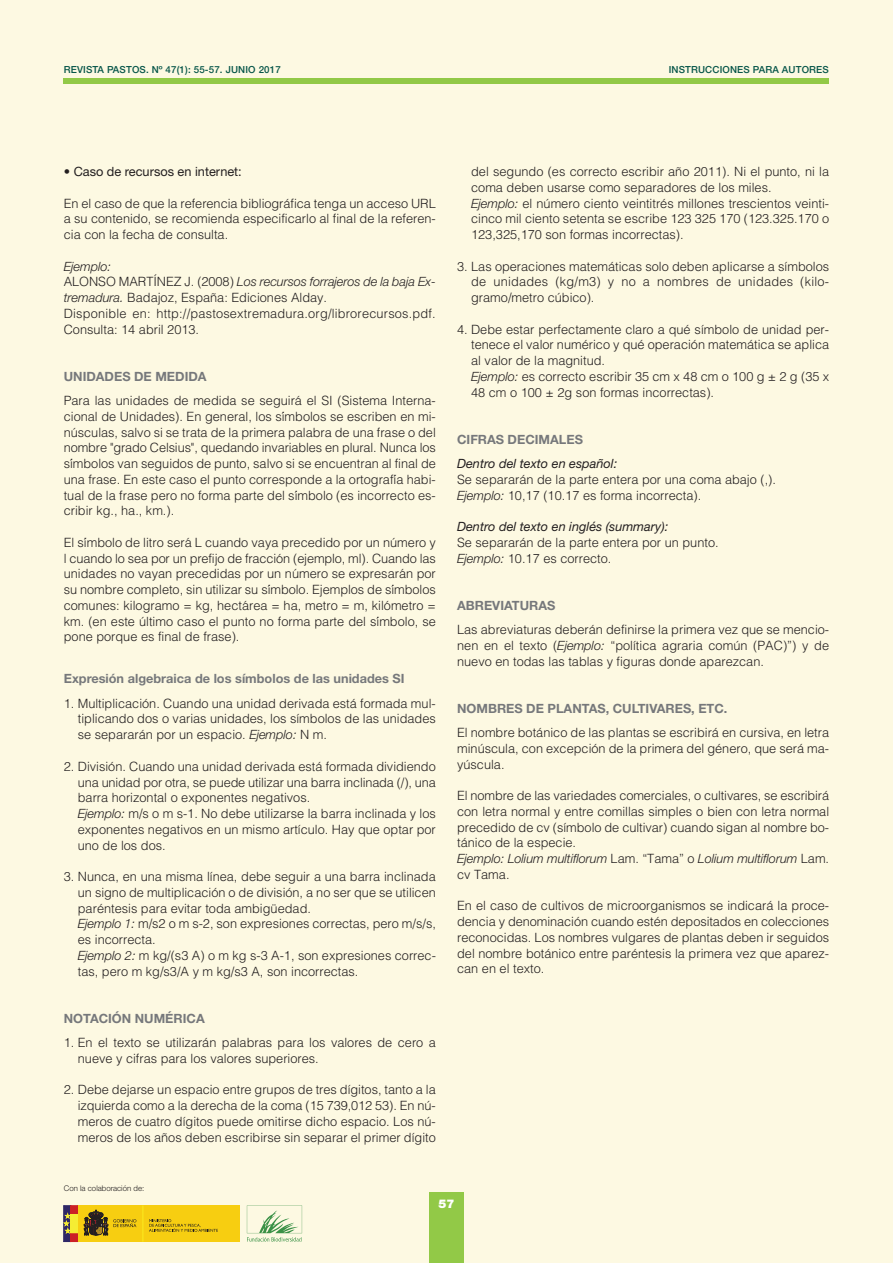
<style>
.page{position:relative;width:893px;height:1263px;background:#fdf9e2}
.page>*{position:absolute;margin:0;border:0;box-sizing:border-box;transform-origin:0 0}
.t1{font:300 12.75px/15.8px "Helvetica";color:#231f20;text-align:justify}
.t2{font:700 12.75px "Helvetica Neue LT Std";color:#76787b}
.t3{font:italic 300 12.75px/15.8px "Helvetica Neue LT Std";color:#231f20}
.t4{font:italic 12.75px "Helvetica Neue LT Std";color:#231f20}
.t5{font:12.75px "Helvetica Neue LT Std";color:#231f20}
.t6{font:900 12px "Helvetica Neue LT Std";color:#fff}
.t7{font:500 9.75px "Helvetica Neue LT Std";letter-spacing:.015em;color:#075649}
.t8{font:300 7.8px "Helvetica Neue LT Std";color:#231f20}
.s1{font-family:"Helvetica";font-style:normal}
.s2{font-family:"Helvetica Neue LT Std";font-style:italic}
</style>
<div class="page">
<div style="left:64px;top:79px;width:765px;height:5px;background:#92c947"></div>
<svg style="left:247px;top:1205px;width:55px;height:36px"></svg>
<div style="left:64px;top:1205px;width:7px;height:36px;background:#2e2766"></div>
<div style="left:64px;top:1205px;width:7px;height:37px;border:1px solid #2e2766"></div>
<div style="left:71px;top:1205px;width:7px;height:36px;background:#cc2026"></div>
<div style="left:71px;top:1205px;width:7px;height:37px;border:1px solid #cc2026"></div>
<svg style="left:64px;top:1213px;width:7px;height:20px"></svg>
<div style="left:71px;top:1215px;width:7px;height:18px;background:#f5ed33"></div>
<div style="left:78px;top:1205px;width:162px;height:37px;background:#f7ce11"></div>
<svg style="left:84px;top:1210px;width:52px;height:25px"></svg>
<hr style="left:142px;top:1205px;width:2px;height:37px;background:#fae21a">
<svg style="left:149px;top:1219px;width:69px;height:13px"></svg>
<div style="left:429px;top:1193px;width:34px;height:70px;background:#92c947"></div>
<p class="t7" style="left:64px;top:66px;width:219px">REVISTA PASTOS. Nº 47(1): 55-57. JUNIO 2017</p>
<p class="t7" style="left:669px;top:66px;width:162px">INSTRUCCIONES PARA AUTORES</p>
<p class="t5" style="left:64px;top:167px;width:180px">• Caso de recursos en internet:</p>
<p class="t1" style="left:64px;top:194px;width:374px">En el caso de que la referencia bibliográfica tenga un acceso URL a su contenido, se recomienda especificarlo al final de la referen&shy;cia con la fecha de consulta.</p>
<p class="t3" style="left:64px;top:259px;width:374px">Ejemplo:<br><span class="s1">ALONSO MARTÍNEZ J. (2008)</span> Los recursos forrajeros de la baja Ex-</p>
<p class="t1" style="left:64px;top:289px;width:374px;text-align:left"><span class="s2">tremadura.</span> Badajoz, España: Ediciones Alday.<br>Disponible en: http://pastosextremadura.org/librorecursos.pdf.<br>Consulta: 14 abril 2013.</p>
<p class="t2" style="left:64px;top:372px;width:144px">UNIDADES DE MEDIDA</p>
<p class="t1" style="left:64px;top:392px;width:374px">Para las unidades de medida se seguirá el SI (Sistema Interna&shy;cional de Unidades). En general, los símbolos se escriben en mi&shy;nú sculas, salvo si se trata de la primera palabra de una frase o del nombre "grado Celsius", quedando invariables en plural. Nunca los símbolos van seguidos de punto, salvo si se encuentran al final de una frase. En este caso el punto corresponde a la ortografía habi&shy;tual de la frase pero no forma parte del símbolo (es incorrecto es&shy;cribir kg., ha., km.).</p>
<p class="t1" style="left:64px;top:533px;width:374px">El símbolo de litro será L cuando vaya precedido por un nú mero y l cuando lo sea por un prefijo de fracció n (ejemplo, ml). Cuando las unidades no vayan precedidas por un nú mero se expresará n por su nombre completo, sin utilizar su símbolo. Ejemplos de símbolos comunes: kilogramo = kg, hectá rea = ha, metro = m, kiló metro = km. (en este ú ltimo caso el punto no forma parte del símbolo, se pone porque es final de frase).</p>
<p class="t2" style="left:64px;top:674px;width:342px">Expresión algebraica de los símbolos de las unidades SI</p>
<p class="t1" style="left:78px;top:694px;width:359px;text-indent:-14px">1. Multiplicación. Cuando una unidad derivada está formada mul&shy;tiplicando dos o varias unidades, los símbolos de las unidades se separarán por un espacio. <span class="s2">Ejemplo:</span> N m.</p>
<p class="t1" style="left:78px;top:757px;width:360px;text-align:left;text-indent:-14px">2. División. Cuando una unidad derivada está formada dividiendo una unidad por otra, se puede utilizar una barra inclinada (/), una barra horizontal o exponentes negativos.<br><span class="s2">Ejemplo:</span> m/s o m s-1. No debe utilizarse la barra inclinada y los exponentes negativos en un mismo artículo. Hay que optar por uno de los dos.</p>
<p class="t1" style="left:78px;top:868px;width:360px;text-align:left;text-indent:-14px">3. Nunca, en una misma línea, debe seguir a una barra inclinada un signo de multiplicación o de división, a no ser que se utilicen paréntesis para evitar toda ambigüedad.<br><span class="s2">Ejemplo 1:</span> m/s2 o m s-2, son expresiones correctas, pero m/s/s, es incorrecta.<br><span class="s2">Ejemplo 2:</span> m kg/(s3 A) o m kg s-3 A-1, son expresiones correc&shy;tas, pero m kg/s3/A y m kg/s3 A, son incorrectas.</p>
<p class="t2" style="left:64px;top:1014px;width:142px">NOTACIÓN NUMÉRICA</p>
<p class="t1" style="left:78px;top:1034px;width:359px;text-indent:-14px">1. En el texto se utilizarán palabras para los valores de cero a nueve y cifras para los valores superiores.</p>
<p class="t1" style="left:78px;top:1081px;width:360px;text-indent:-14px">2. Debe dejarse un espacio entre grupos de tres dígitos, tanto a la izquierda como a la derecha de la coma (15 739,012 53). En nú&shy;meros de cuatro dígitos puede omitirse dicho espacio. Los nú&shy;meros de los años deben escribirse sin separar el primer dígito</p>
<p class="t8" style="left:64px;top:1185px;width:82px">Con la colaboración de:</p>
<p class="t1" style="left:471px;top:163px;width:360px;text-align:left">del segundo (es correcto escribir año 2011). Ni el punto, ni la coma deben usarse como separadores de los miles.<br><span class="s2">Ejemplo:</span> el número ciento veintitrés millones trescientos veinti&shy;cinco mil ciento setenta se escribe 123 325 170 (123.325.170 o 123,325,170 son formas incorrectas).</p>
<p class="t1" style="left:471px;top:257px;width:359px;text-indent:-14px">3. Las operaciones matemáticas solo deben aplicarse a símbolos de unidades (kg/m3) y no a nombres de unidades (kilo&shy;gramo/metro cúbico).</p>
<p class="t1" style="left:471px;top:320px;width:360px;text-align:left;text-indent:-14px">4. Debe estar perfectamente claro a qué símbolo de unidad per&shy;tenece el valor numérico y qué operación matemática se aplica al valor de la magnitud.<br><span class="s2">Ejemplo:</span> es correcto escribir 35 cm x 48 cm o 100 g ± 2 g (35 x 48 cm o 100 ± 2g son formas incorrectas).</p>
<p class="t2" style="left:457px;top:435px;width:127px">CIFRAS DECIMALES</p>
<p class="t4" style="left:457px;top:459px;width:162px">Dentro del texto en español:</p>
<p class="t1" style="left:457px;top:470px;width:320px">Se separarán de la parte entera por una coma abajo (,).<br><span class="s2">Ejemplo:</span> 10,17 (10.17 es forma incorrecta).</p>
<p class="t4" style="left:457px;top:522px;width:213px">Dentro del texto en inglés (summary):</p>
<p class="t1" style="left:457px;top:533px;width:263px">Se separarán de la parte entera por un punto.<br><span class="s2">Ejemplo:</span> 10.17 es correcto.</p>
<p class="t2" style="left:457px;top:601px;width:100px">ABREVIATURAS</p>
<p class="t1" style="left:457px;top:621px;width:374px">Las abreviaturas deberán definirse la primera vez que se mencio&shy;nen en el texto (<span class="s2">Ejemplo:</span> “política agraria común (PAC)”) y de nuevo en todas las tablas y figuras donde aparezcan.</p>
<p class="t2" style="left:457px;top:704px;width:272px">NOMBRES DE PLANTAS, CULTIVARES, ETC.</p>
<p class="t1" style="left:457px;top:724px;width:374px">El nombre botánico de las plantas se escribirá en cursiva, en letra minúscula, con excepción de la primera del género, que será ma&shy;yúscula.</p>
<p class="t1" style="left:457px;top:787px;width:374px">El nombre de las variedades comerciales, o cultivares, se escribirá con letra normal y entre comillas simples o bien con letra normal precedido de cv (símbolo de cultivar) cuando sigan al nombre bo&shy;tánico de la especie.</p>
<p class="t3" style="left:457px;top:852px;width:374px">Ejemplo: Lolium multiflorum <span class="s1">Lam. “Tama” o</span> Lolium multiflorum <span class="s1">Lam.</span></p>
<p class="t1" style="left:457px;top:866px;width:54px">cv Tama.</p>
<p class="t1" style="left:457px;top:897px;width:374px">En el caso de cultivos de microorganismos se indicará la proce&shy;dencia y denominación cuando estén depositados en colecciones reconocidas. Los nombres vulgares de plantas deben ir seguidos del nombre botánico entre paréntesis la primera vez que aparez&shy;can en el texto.</p>
<p class="t6" style="left:438px;top:1200px;width:18px">57</p>
</div>
